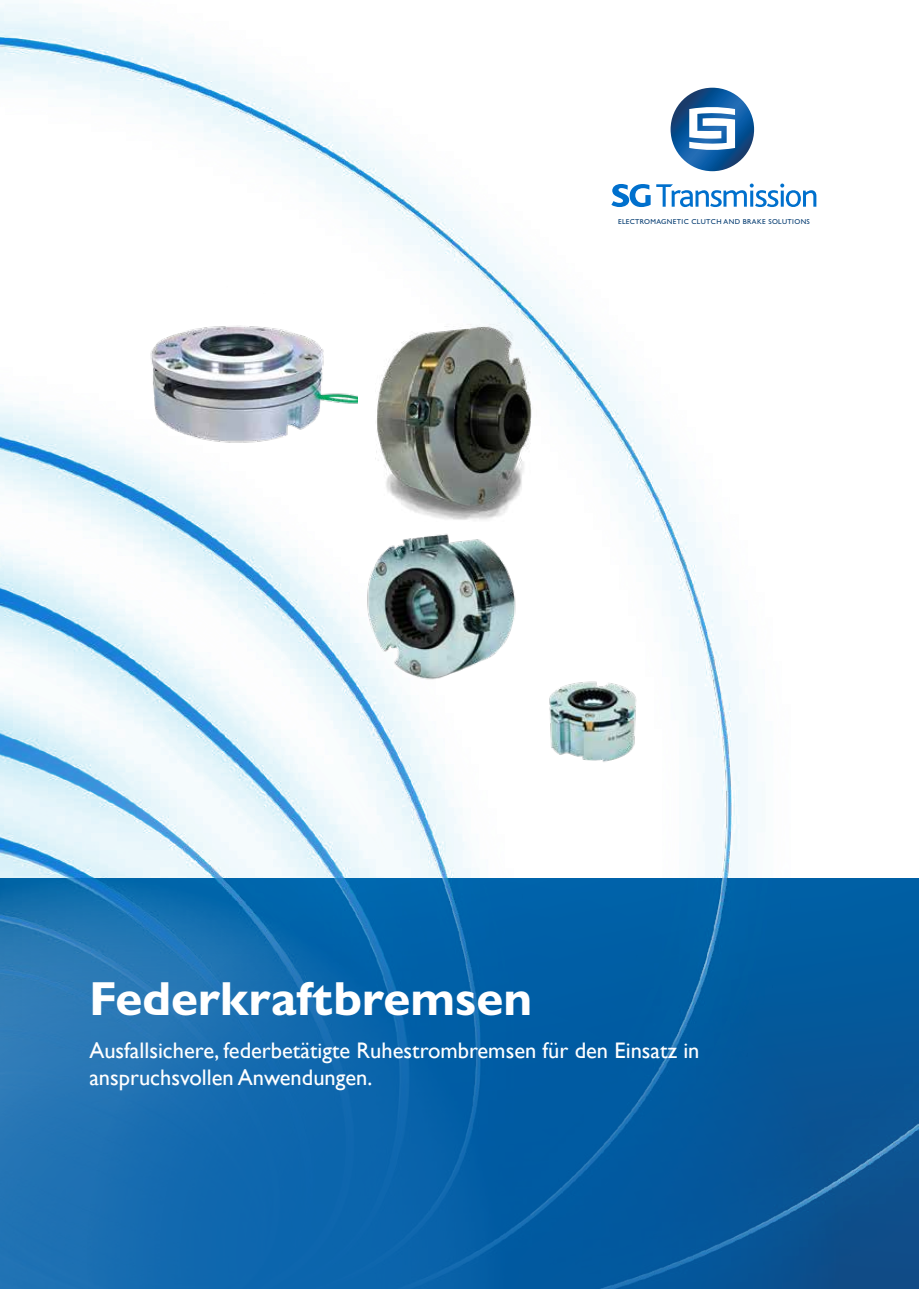
<style>
.page{position:relative;width:919px;height:1289px;background:#fff}
.page>*{position:absolute;margin:0;border:0;box-sizing:border-box;transform-origin:0 0}
.t1{font:700 48px "Gill Sans Nova";color:#fff}
.t2{font:22.5px/27px "Gill Sans";color:#fff}
.t3{font:7.2px "Gill Sans";letter-spacing:.05em;color:#00396f}
</style>
<div class="page">
<img style="left:0;top:3px;width:817px;height:875px">
<img style="left:90px;top:269px;width:267px;height:217px">
<img style="left:490px;top:620px;width:205px;height:198px">
<img style="left:261px;top:495px;width:313px;height:235px">
<svg style="left:0;top:878px;width:918px;height:410px;background:#0c63a7"></svg>
<img style="left:349px;top:316px;width:196px;height:205px">
<svg style="left:670px;top:88px;width:84px;height:83px"></svg>
<svg style="left:611px;top:184px;width:39px;height:23px"></svg>
<svg style="left:656px;top:183px;width:160px;height:25px"></svg>
<p class="t3" style="left:618px;top:217px;width:193px">ELECTROMAGNETIC CLUTCH AND BRAKE SOLUTIONS</p>
<h1 class="t1" style="left:89px;top:968px;width:444px">Federkraftbremsen</h1>
<p class="t2" style="left:89px;top:1036px;width:611px">Ausfallsichere, federbetätigte Ruhestrombremsen für den Einsatz in anspruchsvollen Anwendungen.</p>
</div>
